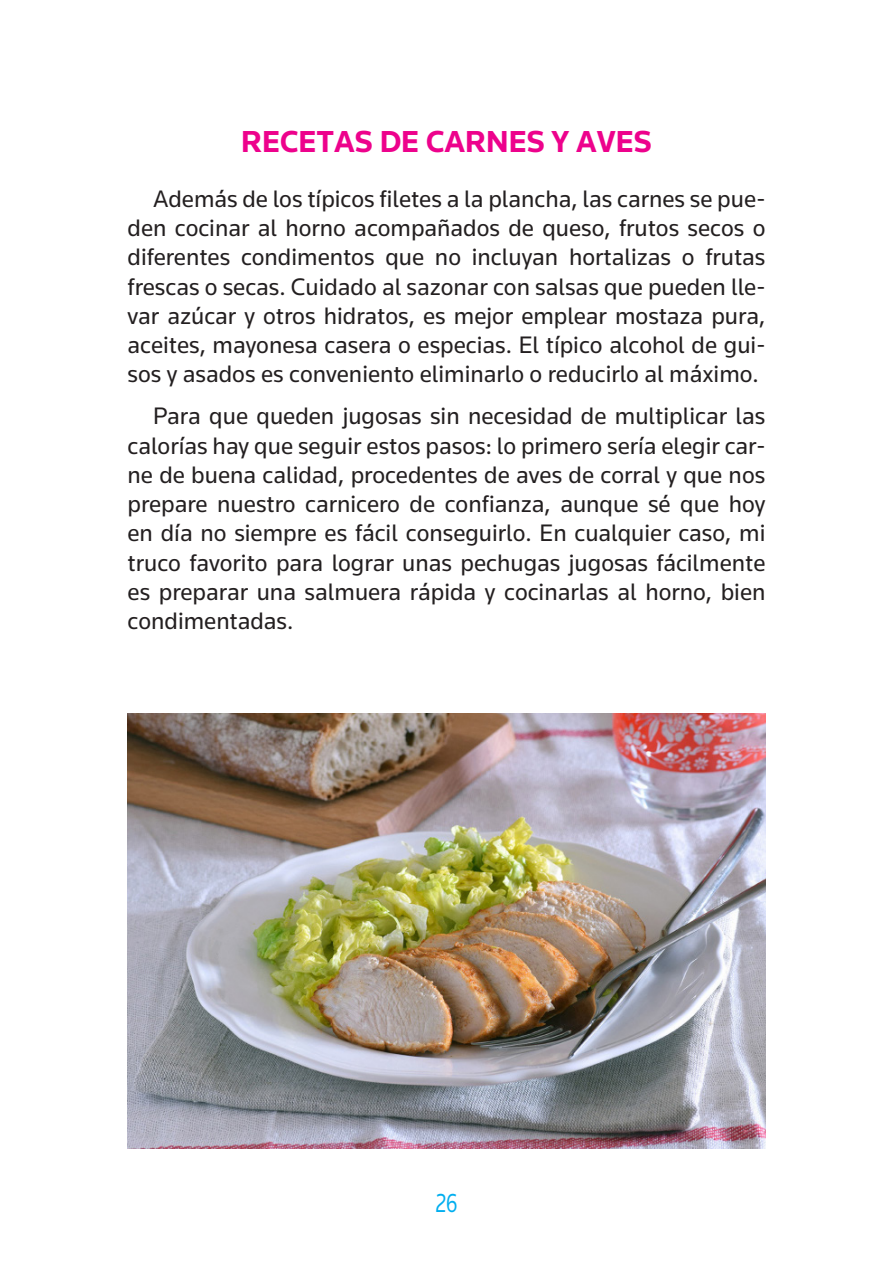
<style>
.page{position:relative;width:893px;height:1276px;background:#fff}
.page>*{position:absolute;margin:0;border:0;box-sizing:border-box;transform-origin:0 0}
.t1{font:700 31.5px "Knowledge";color:#ed028c}
.t2{font:27px "Knowledge";color:#00aeef;scale:.75 1}
.Texto_general{font:24.75px/29.2px "Knowledge";color:#231f20;text-align:justify}
</style>
<div class="page">
<img style="left:128px;top:714px;width:637px;height:434px">
<p class="t1" style="left:241px;top:122px;width:412px">RECETAS DE CARNES Y AVES</p>
<p class="Texto_general" style="left:128px;top:183px;width:639px;text-indent:26px">Además de los típicos filetes a la plancha, las carnes se pue&shy;den cocinar al horno acompañados de queso, frutos secos o diferentes condimentos que no incluyan hortalizas o frutas frescas o secas. Cuidado al sazonar con salsas que pueden lle&shy;var azúcar y otros hidratos, es mejor emplear mostaza pura, aceites, mayonesa casera o especias. El típico alcohol de gui&shy;sos y asados es conveniento eliminarlo o reducirlo al máximo.</p>
<p class="Texto_general" style="left:128px;top:401px;width:639px;text-indent:26px">Para que queden jugosas sin necesidad de multiplicar las calorías hay que seguir estos pasos: lo primero sería elegir car&shy;ne de buena calidad, procedentes de aves de corral y que nos prepare nuestro carnicero de confianza, aunque sé que hoy en día no siempre es fácil conseguirlo. En cualquier caso, mi truco favorito para lograr unas pechugas jugosas fácilmente es preparar una salmuera rápida y cocinarlas al horno, bien condimentadas.</p>
<p class="t2" style="left:435px;top:1186px;width:31px">26</p>
</div>
